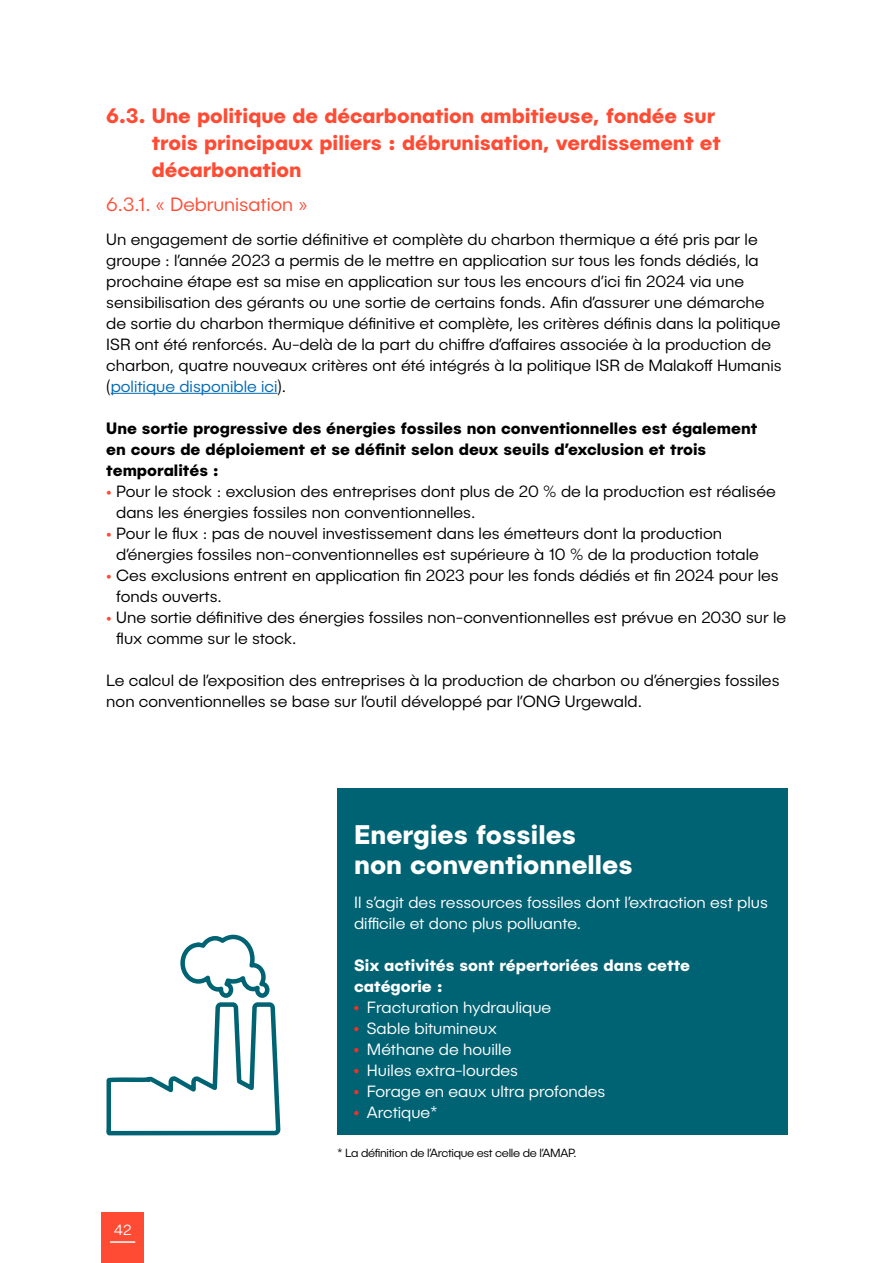
<style>
.page{position:relative;width:893px;height:1263px;background:#fff}
.page>*{position:absolute;margin:0;border:0;box-sizing:border-box;transform-origin:0 0}
.t1{font:700 27px/30px "Publica Sans";color:#fff}
.t2{font:700 21px/27px "Publica Sans";color:#ff4b33}
.t3{font:300 19.5px "Publica Sans";color:#ff4b33}
.t4{font:300 16.5px/21px "Publica Sans";color:#000}
.t5{font:300 16.5px/21px "Publica Sans";color:#fff}
.t6{font:700 16.5px/21px "Publica Sans";color:#000}
.t7{font:700 16.5px/21px "Publica Sans";color:#fff}
.t8{font:300 15px "Publica Sans";color:#fff}
.t9{font:300 12px "Publica Sans";letter-spacing:-.025em;color:#000}
.s1{color:#0069b4}
.s2{color:#ff4b33}
</style>
<div class="page">
<div style="left:101px;top:1212px;width:43px;height:51px;background:#ff4b33"></div>
<hr style="left:111px;top:393px;width:167px;height:1px;background:#0069b4">
<div style="left:337px;top:788px;width:451px;height:347px;background:#006374"></div>
<svg style="left:354px;top:1006px;width:5px;height:4px"></svg>
<svg style="left:354px;top:1027px;width:5px;height:4px"></svg>
<svg style="left:354px;top:1048px;width:5px;height:4px"></svg>
<svg style="left:354px;top:1069px;width:5px;height:4px"></svg>
<svg style="left:354px;top:1090px;width:5px;height:4px"></svg>
<svg style="left:354px;top:1111px;width:5px;height:4px"></svg>
<svg style="left:106px;top:934px;width:175px;height:309px"></svg>
<p class="t2" style="left:152px;top:101px;width:571px;text-indent:-45px">6.3. Une politique de décarbonation ambitieuse, fondée sur trois principaux piliers : débrunisation, verdissement et décarbonation</p>
<p class="t3" style="left:106px;top:192px;width:203px">6.3.1. « Debrunisation »</p>
<p class="t4" style="left:106px;top:228px;width:677px">Un engagement de sortie définitive et complète du charbon thermique a été pris par le groupe : l’année 2023 a permis de le mettre en application sur tous les fonds dédiés, la prochaine étape est sa mise en application sur tous les encours d’ici fin 2024 via une sensibilisation des gérants ou une sortie de certains fonds. Afin d’assurer une démarche de sortie du charbon thermique définitive et complète, les critères définis dans la politique ISR ont été renforcés. Au-delà de la part du chiffre d’affaires associée à la production de charbon, quatre nouveaux critères ont été intégrés à la politique ISR de Malakoff Humanis (<span class="s1">politique disponible ici</span>).</p>
<p class="t6" style="left:106px;top:417px;width:653px">Une sortie progressive des énergies fossiles non conventionnelles est également en cours de déploiement et se définit selon deux seuils d’exclusion et trois temporalités :</p>
<p class="t4" style="left:116px;top:480px;width:661px;text-indent:-10px"><span class="s2">•</span> Pour le stock : exclusion des entreprises dont plus de 20 % de la production est réalisée dans les énergies fossiles non conventionnelles.</p>
<p class="t4" style="left:116px;top:522px;width:644px;text-indent:-10px"><span class="s2">•</span> Pour le flux : pas de nouvel investissement dans les émetteurs dont la production d’énergies fossiles non-conventionnelles est supérieure à 10 % de la production totale</p>
<p class="t4" style="left:116px;top:564px;width:664px;text-indent:-10px"><span class="s2">•</span> Ces exclusions entrent en application fin 2023 pour les fonds dédiés et fin 2024 pour les fonds ouverts.</p>
<p class="t4" style="left:116px;top:606px;width:671px;text-indent:-10px"><span class="s2">•</span> Une sortie définitive des énergies fossiles non-conventionnelles est prévue en 2030 sur le flux comme sur le stock.</p>
<p class="t4" style="left:106px;top:669px;width:675px">Le calcul de l’exposition des entreprises à la production de charbon ou d’énergies fossiles non conventionnelles se base sur l’outil développé par l’ONG Urgewald.</p>
<p class="t8" style="left:114px;top:1220px;width:19px">42</p>
<p class="t1" style="left:354px;top:818px;width:280px">Energies fossiles<br>non conventionnelles</p>
<p class="t5" style="left:354px;top:891px;width:415px">Il s’agit des ressources fossiles dont l’extraction est plus difficile et donc plus polluante.</p>
<p class="t7" style="left:354px;top:954px;width:337px">Six activités sont répertoriées dans cette catégorie :</p>
<p class="t5" style="left:367px;top:996px;width:186px">Fracturation hydraulique</p>
<p class="t5" style="left:367px;top:1017px;width:132px">Sable bitumineux</p>
<p class="t5" style="left:367px;top:1038px;width:146px">Méthane de houille</p>
<p class="t5" style="left:367px;top:1059px;width:153px">Huiles extra-lourdes</p>
<p class="t5" style="left:367px;top:1080px;width:240px">Forage en eaux ultra profondes</p>
<p class="t5" style="left:367px;top:1101px;width:73px">Arctique*</p>
<p class="t9" style="left:337px;top:1145px;width:241px">* La définition de l’Arctique est celle de l’AMAP.</p>
</div>
